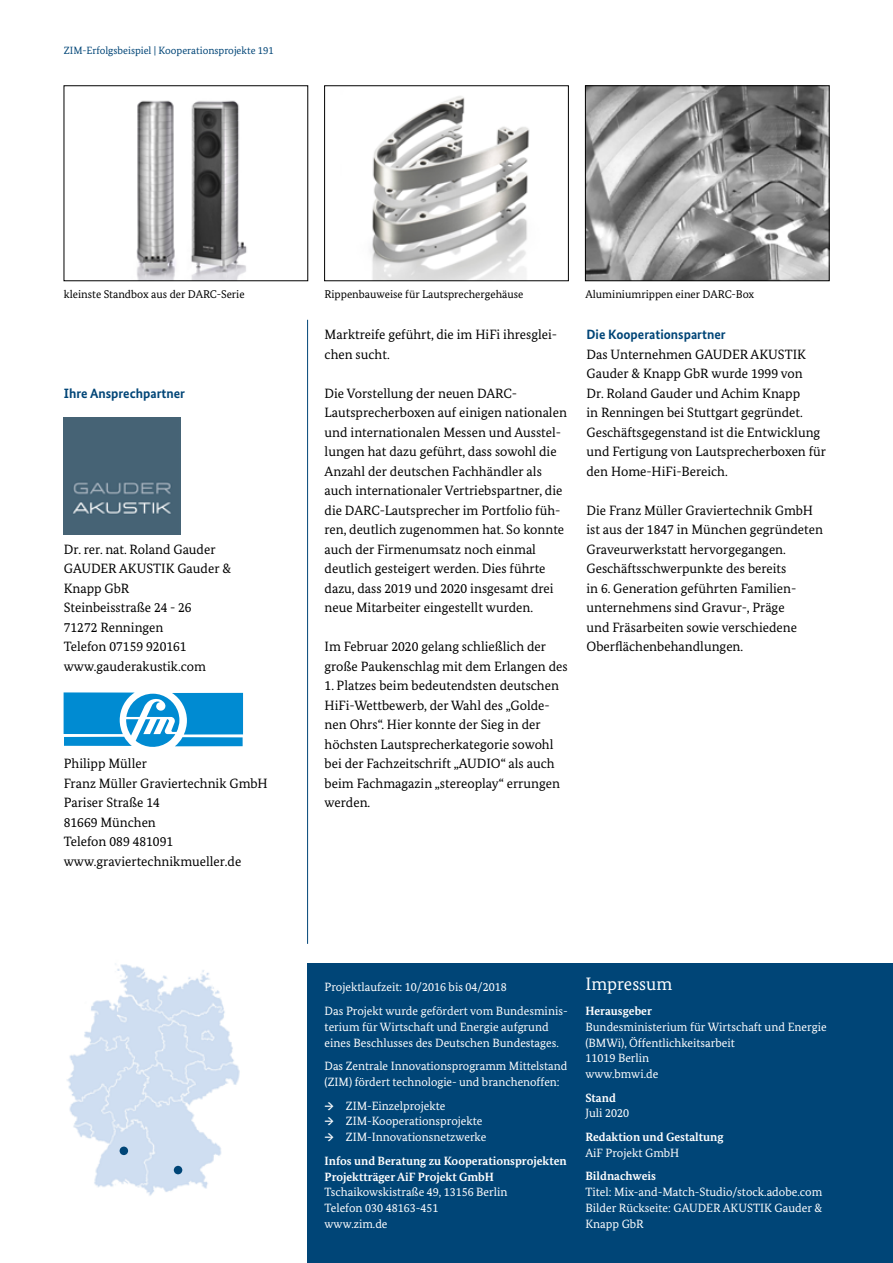
<style>
.page{position:relative;width:893px;height:1263px;background:#fff}
.page>*{position:absolute;margin:0;border:0;box-sizing:border-box;transform-origin:0 0}
.Impressum_Headline_H{font:18px "Bundes Serif";color:#fff}
.Copytext_P{font:13.5px/19.5px "Bundes Serif";color:#000}
.Headline_H3{font:700 13.5px "Bundes Sans";color:#004577}
.Impressum_P{font:12px/15.8px "Bundes Serif";color:#fff}
.Impressum_P-2{font:700 12px/15.8px "Bundes Serif";color:#fff}
.t1{font:11.25px "Bundes Serif";color:#000}
.t2{font:10.5px "Bundes Serif";color:#004577}
.s1{font-weight:700}
.s2{font-weight:400}
</style>
<div class="page">
<hr style="left:307px;top:320px;width:1px;height:624px;background:#004577">
<img style="left:370px;top:96px;width:160px;height:183px">
<div style="left:324px;top:86px;width:245px;height:195px;border:1px solid #000"></div>
<img style="left:136px;top:100px;width:111px;height:179px">
<img style="left:587px;top:88px;width:240px;height:191px">
<div style="left:585px;top:86px;width:244px;height:195px;border:1px solid #000"></div>
<img style="left:64px;top:417px;width:117px;height:117px">
<svg style="left:64px;top:692px;width:179px;height:55px"></svg>
<img style="left:67px;top:963px;width:173px;height:233px">
<div style="left:120px;top:1146px;width:8px;height:9px;background:#004577;border-radius:50%"></div>
<div style="left:174px;top:1166px;width:8px;height:8px;background:#004577;border-radius:50%"></div>
<div style="left:308px;top:963px;width:585px;height:300px;background:#004577"></div>
<p class="t2" style="left:64px;top:44px;width:211px">ZIM-Erfolgsbeispiel | Kooperationsprojekte 191</p>
<p class="t1" style="left:64px;top:287px;width:182px">kleinste Standbox aus der DARC-Serie</p>
<p class="t1" style="left:324px;top:287px;width:200px">Rippenbauweise für Lautsprechergehäuse</p>
<p class="t1" style="left:585px;top:287px;width:170px">Aluminiumrippen einer DARC-Box</p>
<p class="Headline_H3" style="left:64px;top:385px;width:123px">Ihre Ansprechpartner</p>
<p class="Copytext_P" style="left:64px;top:539px;width:169px">Dr. rer. nat. Roland Gauder<br>GAUDER AKUSTIK Gauder &amp;<br>Knapp GbR<br>Steinbeisstraße 24 - 26<br>71272 Renningen<br>Telefon 07159 920161 www.gauderakustik.com</p>
<p class="Copytext_P" style="left:64px;top:754px;width:206px">Philipp Müller<br>Franz Müller Graviertechnik GmbH<br>Pariser Straße 14<br>81669 München<br>Telefon 089 481091 www.graviertechnikmueller.de</p>
<p class="Copytext_P" style="left:325px;top:325px;width:234px">Marktreife geführt, die im HiFi ihresglei&shy;chen sucht.</p>
<p class="Copytext_P" style="left:325px;top:383px;width:244px">Die Vorstellung der neuen DARC-Lautsprecherboxen auf einigen nationalen und internationalen Messen und Ausstel&shy;lungen hat dazu geführt, dass sowohl die Anzahl der deutschen Fachhändler als auch internationaler Vertriebspartner, die die DARC-Lautsprecher im Portfolio füh&shy;ren, deutlich zugenommen hat. So konnte auch der Firmenumsatz noch einmal deutlich gesteigert werden. Dies führte dazu, dass 2019 und 2020 insgesamt drei neue Mitarbeiter eingestellt wurden.</p>
<p class="Copytext_P" style="left:325px;top:637px;width:245px">Im Februar 2020 gelang schließlich der große Paukenschlag mit dem Erlangen des</p>
<p class="Copytext_P" style="left:325px;top:676px;width:237px">1. Platzes beim bedeutendsten deutschen HiFi-Wettbewerb, der Wahl des „Golde&shy;nen Ohrs“. Hier konnte der Sieg in der höchsten Lautsprecherkategorie sowohl bei der Fachzeitschrift „AUDIO“ als auch beim Fachmagazin „stereoplay“ errungen werden.</p>
<p class="Headline_H3" style="left:586px;top:326px;width:141px">Die Kooperationspartner</p>
<p class="Copytext_P" style="left:586px;top:344px;width:241px">Das Unternehmen GAUDER AKUSTIK Gauder &amp; Knapp GbR wurde 1999 von<br>Dr. Roland Gauder und Achim Knapp<br>in Renningen bei Stuttgart gegründet.<br>Geschäftsgegenstand ist die Entwicklung und Fertigung von Lautsprecherboxen für den Home-HiFi-Bereich.</p>
<p class="Copytext_P" style="left:586px;top:500px;width:238px">Die Franz Müller Graviertechnik GmbH ist aus der 1847 in München gegründeten Graveurwerkstatt hervorgegangen.<br>Geschäftsschwerpunkte des bereits<br>in 6. Generation geführten Familien&shy;unternehmens sind Gravur-, Präge<br>und Fräsarbeiten sowie verschiedene Oberflächenbehandlungen.</p>
<p class="Impressum_P" style="left:325px;top:979px;width:184px">Projektlaufzeit: 10/2016 bis 04/2018</p>
<p class="Impressum_P" style="left:325px;top:1003px;width:243px">Das Projekt wurde gefördert vom Bundesminis&shy;terium für Wirtschaft und Energie aufgrund eines Beschlusses des Deutschen Bundestages.</p>
<p class="Impressum_P" style="left:325px;top:1058px;width:244px">Das Zentrale Innovationsprogramm Mittelstand (ZIM) fördert technologie- und branchenoffen:</p>
<p class="Impressum_P" style="left:325px;top:1097px;width:122px"><span class="s1">→</span> ZIM-Einzelprojekte</p>
<p class="Impressum_P" style="left:325px;top:1113px;width:159px"><span class="s1">→</span> ZIM-Kooperationsprojekte</p>
<p class="Impressum_P" style="left:325px;top:1129px;width:163px"><span class="s1">→</span> ZIM-Innovationsnetzwerke</p>
<p class="Impressum_P-2" style="left:325px;top:1153px;width:244px">Infos und Beratung zu Kooperationsprojekten<br>Projektträger AiF Projekt GmbH<br><span class="s2">Tschaikowskistraße 49, 13156 Berlin<br>Telefon 030 48163-451<br>www.zim.de</span></p>
<p class="Impressum_Headline_H" style="left:585px;top:973px;width:88px">Impressum</p>
<p class="Impressum_P" style="left:585px;top:1003px;width:243px"><span class="s1">Herausgeber<br></span>Bundesministerium für Wirtschaft und Energie (BMWi), Öffentlichkeitsarbeit<br>11019 Berlin<br>www.bmwi.de</p>
<p class="Impressum_P" style="left:585px;top:1089px;width:45px"><span class="s1">Stand<br></span>Juli 2020</p>
<p class="Impressum_P-2" style="left:585px;top:1129px;width:140px">Redaktion und Gestaltung<br><span class="s2">AiF Projekt GmbH</span></p>
<p class="Impressum_P" style="left:585px;top:1168px;width:238px"><span class="s1">Bildnachweis<br></span>Titel: Mix-and-Match-Studio/stock.adobe.com<br>Bilder Rückseite: GAUDER AKUSTIK Gauder &amp;<br>Knapp GbR</p>
</div>
